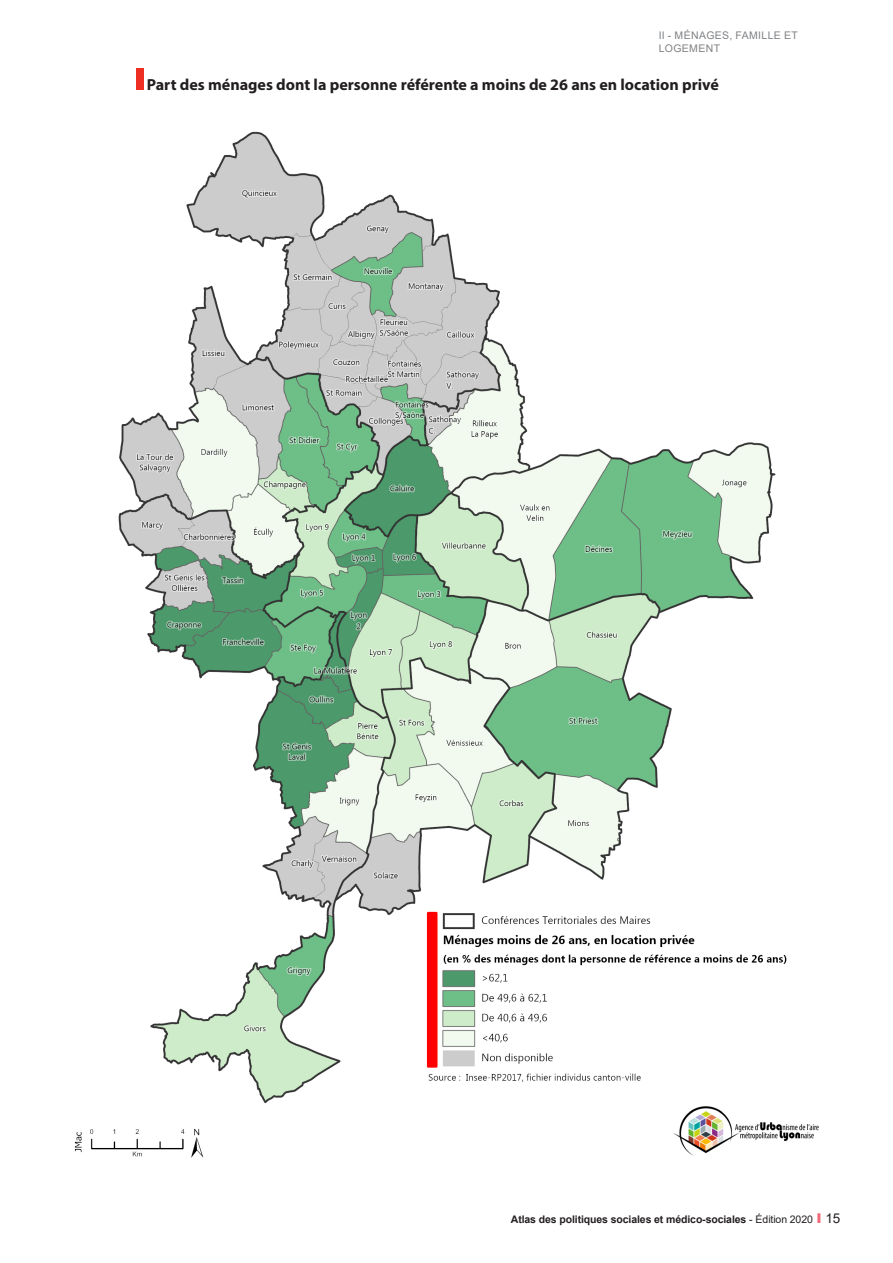
<style>
.page{position:relative;width:893px;height:1263px;background:#fff}
.page>*{position:absolute;margin:0;border:0;box-sizing:border-box;transform-origin:0 0}
._8_TITRE_CARTE_3_4pa{font:700 16.05px "Myriad Pro";color:#231f20}
.t1{font:700 10.5px "Arial";letter-spacing:-.01em;color:#231f20}
.t2{font:10.5px/12.6px "Arial";letter-spacing:.035em;color:#808285}
.s1{font-weight:400}
.s2{font-weight:900;font-size:13.5px;color:#f16a78}
.s3{font-weight:400;font-size:13.5px}
</style>
<div class="page">
<div style="left:136px;top:68px;width:7px;height:22px;background:#ee2e22"></div>
<img style="left:74px;top:131px;width:745px;height:1027px">
<p class="t2" style="left:659px;top:29px;width:141px">II - MÉNAGES, FAMILLE ET<br>LOGEMENT</p>
<p class="_8_TITRE_CARTE_3_4pa" style="left:147px;top:74px;width:574px">Part des ménages dont la personne référente a moins de 26 ans en location privé</p>
<p class="t1" style="left:511px;top:1212px;width:331px">Atlas des politiques sociales et médico-sociales <span class="s1">- Édition 2020</span> <span class="s2">I</span> <span class="s3">15</span></p>
</div>
